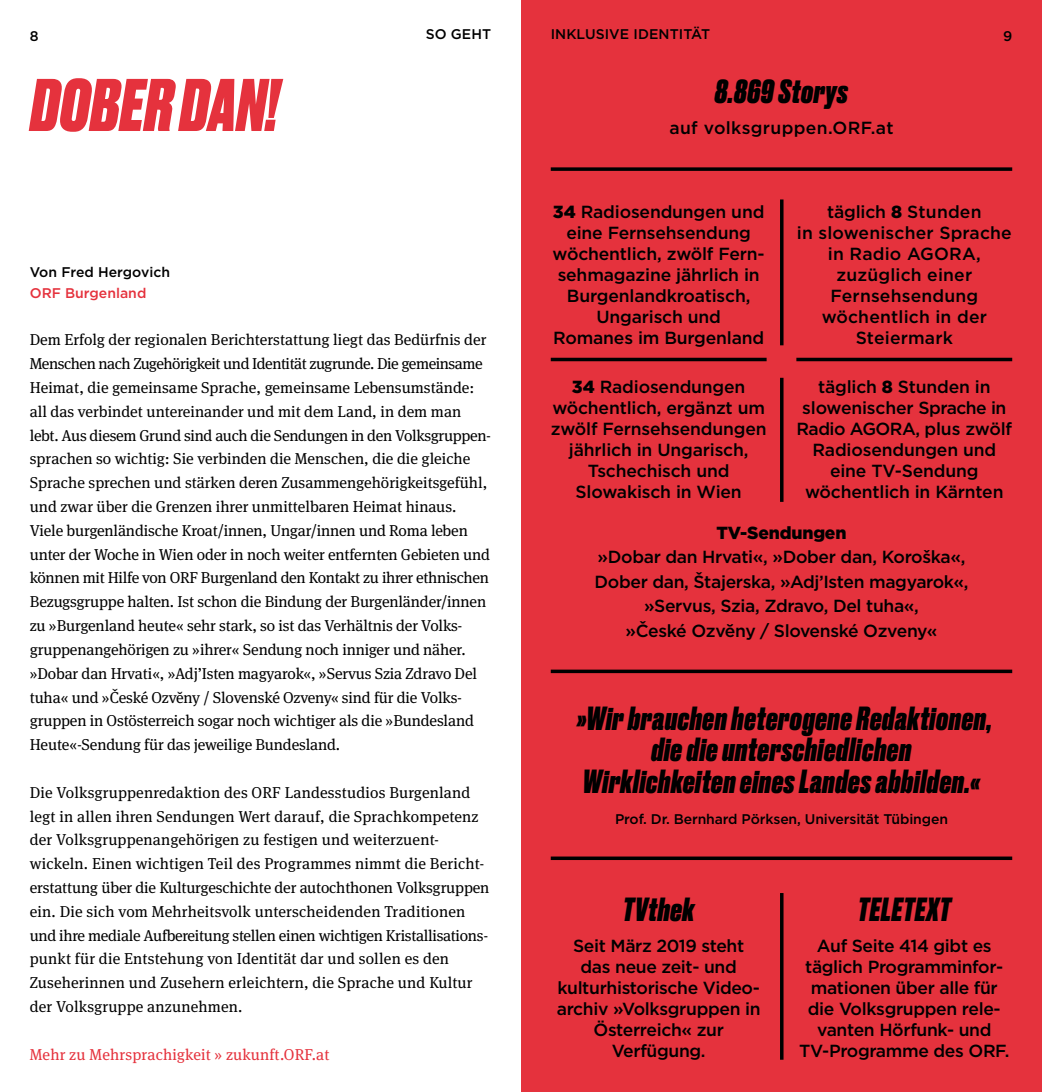
<style>
.page{position:relative;width:1042px;height:1092px;background:#fff}
.page>*{position:absolute;margin:0;border:0;box-sizing:border-box;transform-origin:0 0}
.t1{font:italic 800 70px "Druk";letter-spacing:.01em;color:#e5323d}
.t2{font:italic 800 31.5px/31.5px "Druk";letter-spacing:.02em;color:#000;text-align:center}
.t3{font:500 17.5px/21px "Gotham";letter-spacing:-.01em;color:#000;text-align:center}
.t4{font:500 17.5px/21px "Gotham";letter-spacing:.01em;color:#000;text-align:center}
.t5{font:500 17.5px "Gotham";letter-spacing:.02em;color:#000}
.t6{font:900 17.5px "Gotham";letter-spacing:-.01em;color:#000}
.t7{font:15.75px/23.8px "Meta Serif Pro";letter-spacing:-.01em;color:#000}
.t8{font:15.75px/23.8px "Meta Serif Pro";letter-spacing:.01em;color:#000}
.t9{font:15.75px "Meta Serif Pro";letter-spacing:.01em;color:#e5323d}
.t10{font:500 14px "Gotham";letter-spacing:-.01em;color:#000}
.t11{font:500 14px "Gotham";color:#e5323d}
.s1{font-weight:900}
</style>
<div class="page">
<div style="left:521px;top:0;width:521px;height:1091px;background:#e5323d"></div>
<svg style="left:551px;top:669px;width:461px;height:4px;background:#230709"></svg>
<svg style="left:551px;top:167px;width:461px;height:4px;background:#1c0507"></svg>
<svg style="left:551px;top:856px;width:461px;height:4px;background:#1e0608"></svg>
<hr style="left:780px;top:892px;width:3px;height:167px;background:#000">
<hr style="left:780px;top:199px;width:3px;height:146px;background:#000">
<hr style="left:796px;top:358px;width:216px;height:3px;background:#000">
<hr style="left:551px;top:358px;width:215px;height:3px;background:#000">
<hr style="left:780px;top:378px;width:3px;height:124px;background:#000">
<p class="t10" style="left:30px;top:27px;width:10px">8</p>
<p class="t10" style="left:426px;top:25px;width:67px">SO GEHT</p>
<p class="t10" style="left:551px;top:25px;width:161px">INKLUSIVE IDENTITÄT</p>
<p class="t10" style="left:1003px;top:27px;width:11px">9</p>
<h1 class="t1" style="left:30px;top:56px;width:249px">DOBER DAN!</h1>
<p class="t10" style="left:30px;top:262px;width:142px">Von Fred Hergovich</p>
<p class="t11" style="left:30px;top:283px;width:118px">ORF Burgenland</p>
<p class="t7" style="left:30px;top:327px;width:462px">Dem Erfolg der regionalen Berichterstattung liegt das Bedürfnis der Menschen nach Zugehörigkeit und Identität zugrunde. Die gemeinsame Heimat, die gemeinsame Sprache, gemeinsame Lebensumstände: all das verbindet untereinander und mit dem Land, in dem man lebt. Aus diesem Grund sind auch die Sendungen in den Volksgruppen&shy;sprachen so wichtig: Sie verbinden die Menschen, die die gleiche Sprache sprechen und stärken deren Zusammengehörigkeitsgefühl, und zwar über die Grenzen ihrer unmittelbaren Heimat hinaus.<br>Viele burgenländische Kroat/innen, Ungar/innen und Roma leben unter der Woche in Wien oder in noch weiter entfernten Gebieten und können mit Hilfe von ORF Burgenland den Kontakt zu ihrer ethnischen Bezugsgruppe halten. Ist schon die Bindung der Burgenländer/innen zu »Burgenland heute« sehr stark, so ist das Verhältnis der Volks&shy;gruppenangehörigen zu »ihrer« Sendung noch inniger und näher. »Dobar dan Hrvati«, »Adj’Isten magyarok«, »Servus Szia Zdravo Del tuha« und »České Ozvĕny / Slovenské Ozveny« sind für die Volks&shy;gruppen in Ostösterreich sogar noch wichtiger als die »Bundesland Heute«-Sendung für das jeweilige Bundesland.</p>
<p class="t8" style="left:30px;top:779px;width:461px">Die Volksgruppenredaktion des ORF Landesstudios Burgenland legt in allen ihren Sendungen Wert darauf, die Sprachkompetenz der Volksgruppenangehörigen zu festigen und weiterzuent&shy;wickeln. Einen wichtigen Teil des Programmes nimmt die Bericht&shy;erstattung über die Kulturgeschichte der autochthonen Volksgruppen ein. Die sich vom Mehrheitsvolk unterscheidenden Traditionen und ihre mediale Aufbereitung stellen einen wichtigen Kristallisations&shy;punkt für die Entstehung von Identität dar und sollen es den Zuseherinnen und Zusehern erleichtern, die Sprache und Kultur der Volksgruppe anzunehmen.</p>
<p class="t9" style="left:30px;top:1042px;width:301px">Mehr zu Mehrsprachigkeit » zukunft.ORF.at</p>
<h2 class="t2" style="left:715px;top:74px;width:135px">8.869 Storys</h2>
<p class="t5" style="left:669px;top:117px;width:226px">auf volksgruppen.ORF.at</p>
<p class="t3" style="left:552px;top:201px;width:213px"><span class="s1">34</span> Radiosendungen und eine Fernsehsendung wöchentlich, zwölf Fern&shy;sehmagazine jährlich in<br>Burgenlandkroatisch,<br>Ungarisch und<br>Romanes im Burgenland</p>
<p class="t3" style="left:551px;top:376px;width:217px"><span class="s1">34</span> Radiosendungen wöchentlich, ergänzt um zwölf Fernsehsendungen jährlich in Ungarisch,<br>Tschechisch und<br>Slowakisch in Wien</p>
<p class="t4" style="left:797px;top:201px;width:216px">täglich <span class="s1">8</span> Stunden<br>in slowenischer Sprache in Radio AGORA, zuzüglich einer<br>Fernsehsendung wöchentlich in der<br>Steiermark</p>
<p class="t3" style="left:796px;top:376px;width:217px">täglich <span class="s1">8</span> Stunden in slowenischer Sprache in<br>Radio AGORA, plus zwölf<br>Radiosendungen und eine TV-Sendung wöchentlich in Kärnten</p>
<p class="t6" style="left:716px;top:520px;width:132px">TV-Sendungen</p>
<p class="t3" style="left:594px;top:544px;width:375px;line-height:24.5px">»Dobar dan Hrvati«, »Dober dan, Koroška«, Dober dan, Štajerska, »Adj’Isten magyarok«, »Servus, Szia, Zdravo, Del tuha«,<br>»České Ozvĕny / Slovenské Ozveny«</p>
<h2 class="t2" style="left:577px;top:700px;width:417px">»Wir brauchen heterogene Redaktionen, die die unterschiedlichen<br>Wirklichkeiten eines Landes abbilden.«</h2>
<p class="t10" style="left:615px;top:809px;width:334px">Prof. Dr. Bernhard Pörksen, Universität Tübingen</p>
<h2 class="t2" style="left:623px;top:892px;width:73px">TVthek</h2>
<p class="t3" style="left:557px;top:935px;width:205px">Seit März 2019 steht das neue zeit- und kulturhistorische Video&shy;archiv »Volksgruppen in<br>Österreich« zur<br>Verfügung.</p>
<h2 class="t2" style="left:858px;top:892px;width:94px">TELETEXT</h2>
<p class="t3" style="left:799px;top:935px;width:212px">Auf Seite 414 gibt es täglich Programminfor&shy;mationen über alle für die Volksgruppen rele&shy;vanten Hörfunk- und<br>TV-Programme des ORF.</p>
</div>
